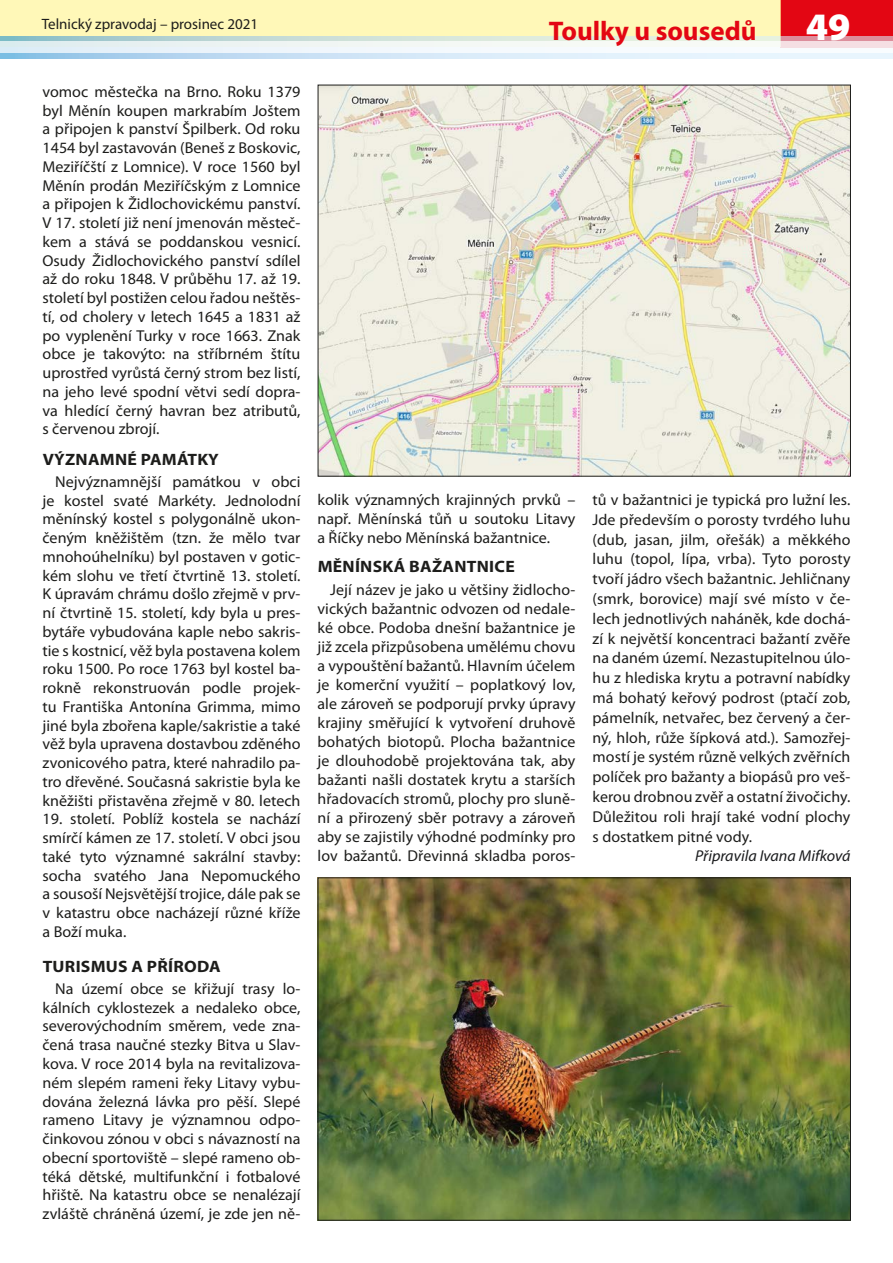
<style>
.page{position:relative;width:893px;height:1263px;background:#fff}
.page>*{position:absolute;margin:0;border:0;box-sizing:border-box;transform-origin:0 0}
.t1{font:900 39px "Myriad Pro";color:#fff}
.t2{font:700 27px "Myriad Pro";color:#e30613}
.t3{font:700 16.5px "Myriad Pro";letter-spacing:.015em;color:#1d1d1b;scale:1.07 1}
.t4{font:15.75px/18.8px "Myriad Pro";color:#1d1d1b;text-align:justify}
.t5{font:italic 15.75px "Myriad Pro";color:#1a1b1d}
.t6{font:15px "Myriad Pro";color:#1d1d1b}
</style>
<div class="page">
<div style="left:781px;top:0;width:112px;height:47px;background:#e30613"></div>
<div style="left:0;top:0;width:781px;height:47px;background:#fff8b8"></div>
<svg style="left:0;top:37px;width:893px;height:21px;background:#cfdfe6"></svg>
<svg style="left:0;top:42px;width:893px;height:11px;fill:#f4f7f7"></svg>
<img style="left:320px;top:880px;width:529px;height:338px">
<img style="left:320px;top:87px;width:529px;height:387px">
<p class="t6" style="left:42px;top:14px;width:218px">Telnický zpravodaj – prosinec 2021</p>
<h2 class="t2" style="left:549px;top:14px;width:209px">Toulky u sousedů</h2>
<h1 class="t1" style="left:806px;top:0;width:46px">49</h1>
<p class="t4" style="left:43px;top:82px;width:259px">vomoc městečka na Brno. Roku 1379 byl Měnín koupen markrabím Joštem a připojen k panství Špilberk. Od roku 1454 byl zastavován (Beneš z Boskovic, Meziříčští z Lomnice). V roce 1560 byl Měnín prodán Meziříčským z Lomnice a připojen k Židlochovickému panství.<br>V 17. století již není jmenován městeč&shy;kem a stává se poddanskou vesnicí.<br>Osudy Židlochovického panství sdílel až do roku 1848. V průběhu 17. až 19. století byl postižen celou řadou neštěs&shy;tí, od cholery v letech 1645 a 1831 až po vyplenění Turky v roce 1663. Znak obce je takovýto: na stříbrném štítu uprostřed vyrůstá černý strom bez listí, na jeho levé spodní větvi sedí dopra&shy;va hledící černý havran bez atributů, s červenou zbrojí.</p>
<p class="t3" style="left:43px;top:448px;width:166px">VÝZNAMNÉ PAMÁTKY</p>
<p class="t4" style="left:43px;top:472px;width:259px;text-indent:13px">Nejvýznamnější památkou v obci je kostel svaté Markéty. Jednolodní měnínský kostel s polygonálně ukon&shy;čeným kněžištěm (tzn. že mělo tvar mnohoúhelníku) byl postaven v gotic&shy;kém slohu ve třetí čtvrtině 13. století.<br>K úpravám chrámu došlo zřejmě v prv&shy;ní čtvrtině 15. století, kdy byla u pres&shy;bytáře vybudována kaple nebo sakris&shy;tie s kostnicí, věž byla postavena kolem roku 1500. Po roce 1763 byl kostel ba&shy;rokně rekonstruován podle projek&shy;tu Františka Antonína Grimma, mimo jiné byla zbořena kaple/sakristie a také věž byla upravena dostavbou zděného zvonicového patra, které nahradilo pa&shy;tro dřevěné. Současná sakristie byla ke kněžišti přistavěna zřejmě v 80. letech</p>
<p class="t4" style="left:43px;top:809px;width:259px">19. století. Poblíž kostela se nachází smírčí kámen ze 17. století. V obci jsou také tyto významné sakrální stavby: socha svatého Jana Nepomuckého a sousoší Nejsvětější trojice, dále pak se v katastru obce nacházejí různé kříže a Boží muka.</p>
<p class="t3" style="left:43px;top:955px;width:168px">TURISMUS A PŘÍRODA</p>
<p class="t4" style="left:43px;top:979px;width:259px;text-indent:13px">Na území obce se křižují trasy lo&shy;kálních cyklostezek a nedaleko obce, severovýchodním směrem, vede zna&shy;čená trasa naučné stezky Bitva u Slav&shy;kova. V roce 2014 byla na revitalizova&shy;ném slepém rameni řeky Litavy vybu&shy;dována železná lávka pro pěší. Slepé rameno Litavy je významnou odpo&shy;činkovou zónou v obci s návazností na obecní sportoviště – slepé rameno ob&shy;téká dětské, multifunkční i fotbalové hřiště. Na katastru obce se nenalézají zvláště chráněná území, je zde jen ně-</p>
<p class="t4" style="left:317px;top:490px;width:259px">kolik významných krajinných prvků – např. Měnínská tůň u soutoku Litavy a Říčky nebo Měnínská bažantnice.</p>
<p class="t3" style="left:318px;top:556px;width:186px">MĚNÍNSKÁ BAŽANTNICE</p>
<p class="t4" style="left:317px;top:580px;width:259px;text-indent:13px">Její název je jako u většiny židlocho&shy;vických bažantnic odvozen od nedale&shy;ké obce. Podoba dnešní bažantnice je již zcela přizpůsobena umělému chovu a vypouštění bažantů. Hlavním účelem je komerční využití – poplatkový lov, ale zároveň se podporují prvky úpravy krajiny směřující k vytvoření druhově bohatých biotopů. Plocha bažantnice je dlouhodobě projektována tak, aby bažanti našli dostatek krytu a starších hřadovacích stromů, plochy pro sluně&shy;ní a přirozený sběr potravy a zároveň aby se zajistily výhodné podmínky pro lov bažantů. Dřevinná skladba poros-</p>
<p class="t4" style="left:592px;top:490px;width:259px;line-height:19.8px">tů v bažantnici je typická pro lužní les.<br>Jde především o porosty tvrdého luhu (dub, jasan, jilm, ořešák) a měkkého luhu (topol, lípa, vrba). Tyto porosty tvoří jádro všech bažantnic. Jehličnany (smrk, borovice) mají své místo v če&shy;lech jednotlivých naháněk, kde dochá&shy;zí k největší koncentraci bažantí zvěře na daném území. Nezastupitelnou úlo&shy;hu z hlediska krytu a potravní nabídky má bohatý keřový podrost (ptačí zob, pámelník, netvařec, bez červený a čer&shy;ný, hloh, růže šípková atd.). Samozřej&shy;mostí je systém různě velkých zvěřních políček pro bažanty a biopásů pro veš&shy;kerou drobnou zvěř a ostatní živočichy.<br>Důležitou roli hrají také vodní plochy s dostatkem pitné vody.</p>
<p class="t5" style="left:695px;top:846px;width:157px">Připravila Ivana Mifková</p>
</div>
